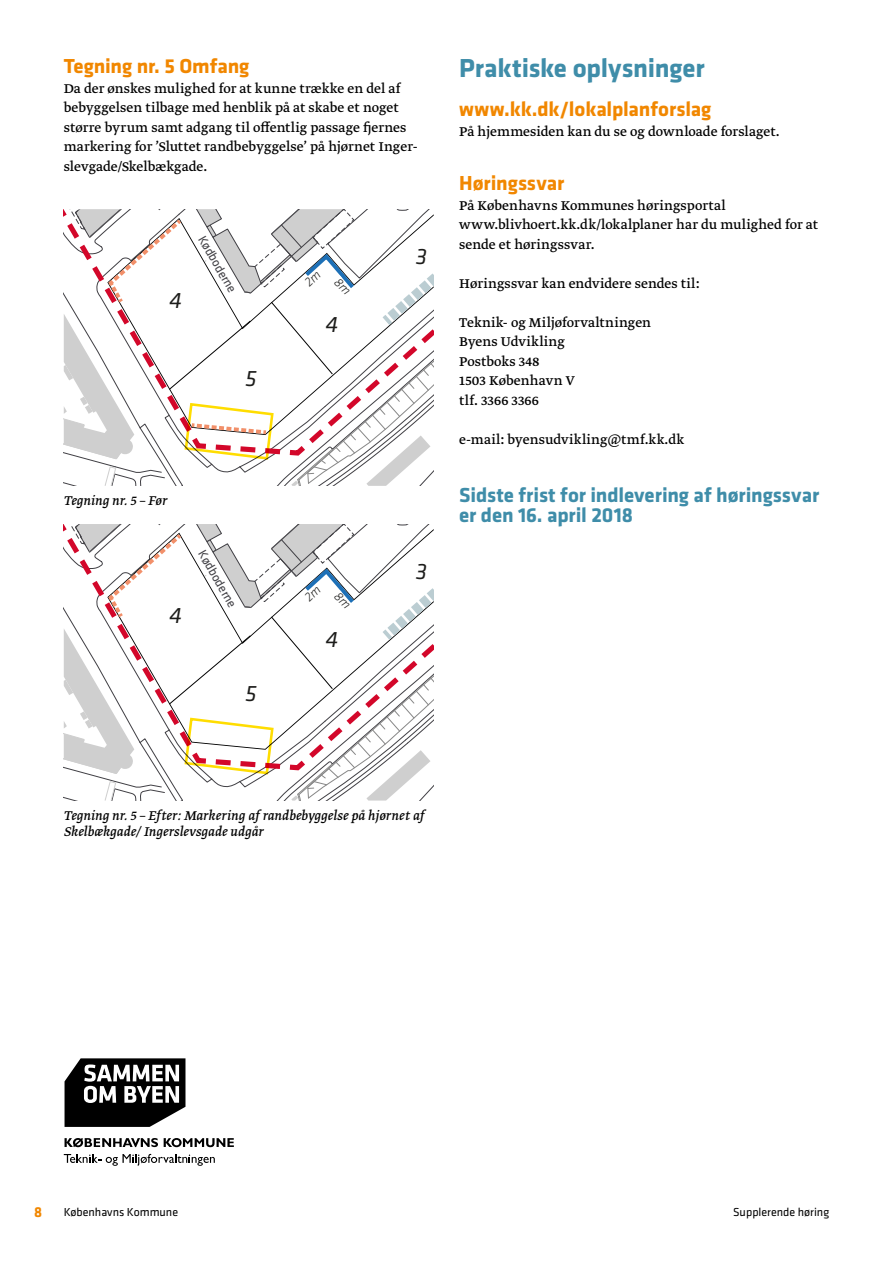
<style>
.page{position:relative;width:893px;height:1263px;background:#fff}
.page>*{position:absolute;margin:0;border:0;box-sizing:border-box;transform-origin:0 0}
.t1{font:700 27px "Klavika";letter-spacing:-.005em;color:#3f8da9}
.t2{font:italic 23.1px "Klavika";color:#1d1d1b}
.t3{font:700 21px/19.5px "Klavika";letter-spacing:-.005em;color:#3f8da9}
.t4{font:700 21px "Klavika";letter-spacing:-.005em;color:#f18700}
.t5{font:15px/19.5px "Greta Text";letter-spacing:.005em;color:#000}
.t6{font:italic 15px/16.5px "Greta Text";letter-spacing:.005em;color:#000}
.t7{font:700 15px "Klavika";color:#f18700}
.t8{font:12.9px "Klavika";color:#403f44}
.t9{font:12px "Klavika";color:#000}
</style>
<div class="page">
<svg style="left:65px;top:1058px;width:120px;height:69px"></svg>
<svg style="left:164px;top:1138px;width:70px;height:9px"></svg>
<svg style="left:65px;top:1138px;width:93px;height:9px"></svg>
<svg style="left:64px;top:1154px;width:151px;height:12px"></svg>
<svg style="left:64px;top:209px;width:370px;height:277px"></svg>
<svg style="left:64px;top:524px;width:370px;height:277px"></svg>
<h3 class="t4" style="left:64px;top:58px;width:187px">Tegning nr. 5 Omfang</h3>
<p class="t5" style="left:64px;top:79px;width:356px">Da der ønskes mulighed for at kunne trække en del af bebyggelsen tilbage med henblik på at skabe et noget større byrum samt adgang til offentlig passage fjernes markering for ’Sluttet randbebyggelse’ på hjørnet Inger&shy;slevgade/Skelbækgade.</p>
<h2 class="t2" style="left:169px;top:287px;width:14px">4</h2>
<p class="t8" style="left:208px;top:233px;width:65px;rotate:60deg">Kødboderne</p>
<h2 class="t2" style="left:246px;top:364px;width:13px">5</h2>
<p class="t6" style="left:64px;top:493px;width:105px">Tegning nr. 5 – Før</p>
<h2 class="t2" style="left:169px;top:602px;width:14px">4</h2>
<p class="t8" style="left:208px;top:547px;width:65px;rotate:60deg">Kødboderne</p>
<h2 class="t2" style="left:246px;top:679px;width:13px">5</h2>
<h2 class="t2" style="left:326px;top:311px;width:14px">4</h2>
<h2 class="t2" style="left:326px;top:626px;width:14px">4</h2>
<h2 class="t2" style="left:416px;top:243px;width:13px">3</h2>
<h2 class="t2" style="left:416px;top:558px;width:13px">3</h2>
<h1 class="t1" style="left:459px;top:58px;width:247px">Praktiske oplysninger</h1>
<h3 class="t4" style="left:459px;top:101px;width:254px">www.kk.dk/lokalplanforslag</h3>
<p class="t5" style="left:459px;top:123px;width:322px">På hjemmesiden kan du se og downloade forslaget.</p>
<h3 class="t4" style="left:459px;top:175px;width:107px">Høringssvar</h3>
<p class="t5" style="left:459px;top:196px;width:360px">På Københavns Kommunes høringsportal www.blivhoert.kk.dk/lokalplaner har du mulighed for at sende et høringssvar.</p>
<p class="t5" style="left:459px;top:274px;width:242px">Høringssvar kan endvidere sendes til:</p>
<p class="t5" style="left:459px;top:313px;width:193px">Teknik- og Miljøforvaltningen<br>Byens Udvikling<br>Postboks 348<br>1503 København V<br>tlf. 3366 3366</p>
<p class="t5" style="left:459px;top:430px;width:226px">e-mail: byensudvikling@tmf.kk.dk</p>
<h3 class="t3" style="left:459px;top:487px;width:362px">Sidste frist for indlevering af høringssvar er den 16. april 2018</h3>
<p class="t6" style="left:64px;top:808px;width:362px">Tegning nr. 5 – Efter: Markering af randbebyggelse på hjørnet af<br>Skelbækgade/ Ingerslevsgade udgår</p>
<p class="t7" style="left:34px;top:1206px;width:10px">8</p>
<p class="t9" style="left:64px;top:1207px;width:116px">Københavns Kommune</p>
<p class="t9" style="left:733px;top:1207px;width:97px">Supplerende høring</p>
</div>
